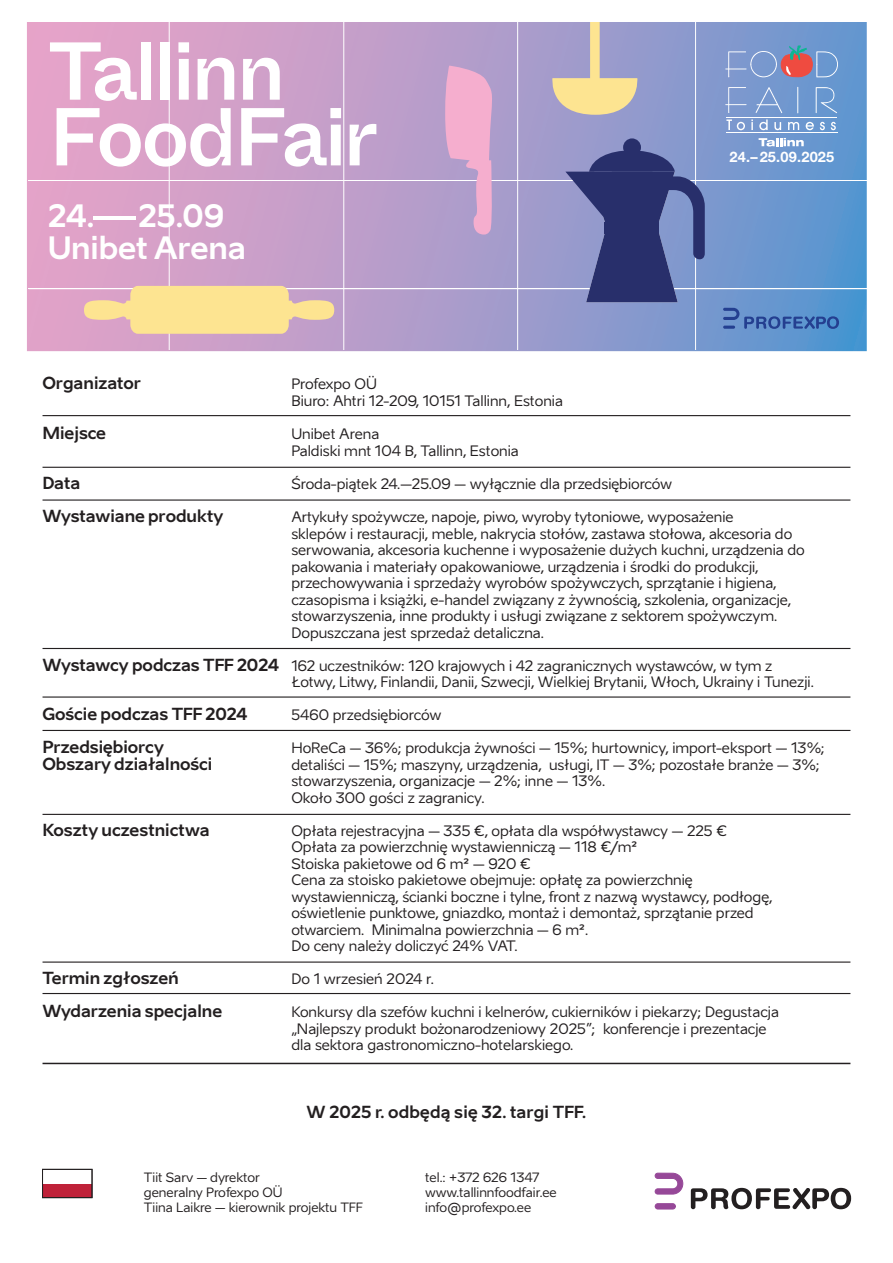
<style>
.page{position:relative;width:893px;height:1263px;background:#fff}
.page>*{position:absolute;margin:0;border:0;box-sizing:border-box;transform-origin:0 0}
.t1{font:500 81.9px/65.7px "Whyte Inktrap";letter-spacing:-.04em;color:#fff}
.t2{font:700 30.6px/32.8px "Aino";letter-spacing:-.005em;color:#fff}
.tekst{font:700 16.5px "Aino";color:#231f20}
.t3{font:700 14.55px "Helvetica Neue";letter-spacing:.015em;color:#fff}
.t4{font:14.25px/16.5px "Aino";color:#231f20}
.t5{font:12.75px/15.3px "Aino";color:#231f20}
.s1{font-weight:700;font-size:16.5px}
</style>
<div class="page">
<svg style="left:655px;top:1173px;width:28px;height:21px"></svg>
<div style="left:655px;top:1204px;width:20px;height:5px;background:#964898;border-radius:3px"></div>
<div style="left:655px;top:1203px;width:20px;height:6px;border:1px solid #964898;border-radius:3px"></div>
<svg style="left:691px;top:1188px;width:160px;height:21px"></svg>
<svg style="left:27px;top:22px;width:840px;height:329px;background:#ae9dca"></svg>
<hr style="left:29px;top:289px;width:838px;height:1px;background:#fff">
<hr style="left:29px;top:180px;width:838px;height:1px;background:#fff">
<hr style="left:517px;top:22px;width:1px;height:328px;background:#fff">
<hr style="left:695px;top:22px;width:1px;height:328px;background:#fff">
<hr style="left:343px;top:22px;width:1px;height:328px;background:#fff">
<hr style="left:169px;top:22px;width:1px;height:328px;background:#fff">
<svg style="left:445px;top:66px;width:48px;height:169px;background:#daa7cc"></svg>
<svg style="left:84px;top:286px;width:250px;height:48px;background:#f1d49f"></svg>
<svg style="left:548px;top:22px;width:93px;height:93px;background:#bfb5b6"></svg>
<svg style="left:759px;top:138px;width:45px;height:8px"></svg>
<hr style="left:726px;top:132px;width:111px;height:1px;background:#fff">
<hr style="left:726px;top:118px;width:111px;height:1px;background:#fff">
<svg style="left:756px;top:87px;width:26px;height:26px"></svg>
<svg style="left:816px;top:87px;width:21px;height:26px"></svg>
<svg style="left:725px;top:45px;width:113px;height:32px;background:#8e92b8"></svg>
<svg style="left:726px;top:119px;width:19px;height:11px"></svg>
<svg style="left:751px;top:119px;width:2px;height:11px"></svg>
<svg style="left:759px;top:119px;width:9px;height:11px"></svg>
<svg style="left:774px;top:122px;width:7px;height:8px"></svg>
<svg style="left:788px;top:122px;width:11px;height:8px"></svg>
<svg style="left:806px;top:122px;width:8px;height:8px"></svg>
<svg style="left:820px;top:122px;width:5px;height:8px"></svg>
<svg style="left:831px;top:122px;width:5px;height:8px"></svg>
<svg style="left:725px;top:87px;width:21px;height:26px"></svg>
<svg style="left:797px;top:87px;width:1px;height:26px"></svg>
<div style="left:623px;top:138px;width:18px;height:18px;background:#282f6b;border-radius:50%"></div>
<svg style="left:565px;top:150px;width:140px;height:152px;background:#555e96"></svg>
<div style="left:605px;top:222px;width:54px;height:11px;background:#282f6b"></div>
<svg style="left:723px;top:308px;width:116px;height:21px;background:#4f7cbc"></svg>
<div style="left:43px;top:1184px;width:49px;height:13px;background:#bf2139"></div>
<div style="left:42px;top:1169px;width:50px;height:29px;border:1px solid #231f20"></div>
<hr style="left:43px;top:415px;width:807px;height:1px;background:#231f20">
<hr style="left:43px;top:499px;width:807px;height:2px;background:#231f20">
<hr style="left:43px;top:467px;width:807px;height:1px;background:#231f20">
<hr style="left:43px;top:648px;width:807px;height:1px;background:#231f20">
<hr style="left:43px;top:730px;width:807px;height:1px;background:#231f20">
<hr style="left:43px;top:696px;width:807px;height:2px;background:#231f20">
<hr style="left:43px;top:814px;width:807px;height:1px;background:#231f20">
<hr style="left:43px;top:961px;width:807px;height:2px;background:#231f20">
<hr style="left:43px;top:993px;width:807px;height:1px;background:#231f20">
<hr style="left:43px;top:1063px;width:807px;height:1px;background:#231f20">
<h1 class="t1" style="left:49px;top:34px;width:330px">Tallinn<br>FoodFair</h1>
<h2 class="t2" style="left:48px;top:198px;width:199px">24.–25.09<br>Unibet Arena</h2>
<p class="t3" style="left:730px;top:148px;width:106px">24.–25.09.2025</p>
<p class="tekst" style="left:42px;top:373px;width:100px">Organizator</p>
<p class="t4" style="left:291px;top:376px;width:87px">Profexpo OÜ</p>
<p class="t4" style="left:291px;top:393px;width:273px">Biuro: Ahtri 12-209, 10151 Tallinn, Estonia</p>
<p class="tekst" style="left:42px;top:423px;width:65px">Miejsce</p>
<p class="t4" style="left:291px;top:426px;width:89px">Unibet Arena</p>
<p class="t4" style="left:291px;top:443px;width:229px">Paldiski mnt 104 B, Tallinn, Estonia</p>
<p class="tekst" style="left:42px;top:472px;width:39px">Data</p>
<p class="t4" style="left:291px;top:476px;width:382px">Środa-piątek 24.–25.09 – wyłącznie dla przedsiębiorców</p>
<p class="tekst" style="left:42px;top:505px;width:183px">Wystawiane produkty</p>
<p class="t4" style="left:291px;top:509px;width:515px">Artykuły spożywcze, napoje, piwo, wyroby tytoniowe, wyposażenie<br>sklepów i restauracji, meble, nakrycia stołów, zastawa stołowa, akcesoria do serwowania, akcesoria kuchenne i wyposażenie dużych kuchni, urządzenia do pakowania i materiały opakowaniowe, urządzenia i środki do produkcji, przechowywania i sprzedaży wyrobów spożywczych, sprzątanie i higiena, czasopisma i książki, e-handel związany z żywnością, szkolenia, organizacje, stowarzyszenia, inne produkty i usługi związane z sektorem spożywczym.<br>Dopuszczana jest sprzedaż detaliczna.</p>
<p class="t4" style="left:42px;top:657px;width:731px"><span class="s1">Wystawcy podczas TFF 2024</span> 162 uczestników: 120 krajowych i 42 zagranicznych wystawców, w tym z</p>
<p class="t4" style="left:291px;top:674px;width:524px">Łotwy, Litwy, Finlandii, Danii, Szwecji, Wielkiej Brytanii, Włoch, Ukrainy i Tunezji.</p>
<p class="tekst" style="left:42px;top:703px;width:207px">Goście podczas TFF 2024</p>
<p class="t4" style="left:291px;top:707px;width:152px">5460 przedsiębiorców</p>
<p class="tekst" style="left:42px;top:736px;width:123px">Przedsiębiorcy</p>
<p class="t4" style="left:291px;top:740px;width:535px">HoReCa – 36%; produkcja żywności – 15%; hurtownicy, import-eksport – 13%;</p>
<p class="tekst" style="left:42px;top:753px;width:171px">Obszary działalności</p>
<p class="t4" style="left:291px;top:756px;width:530px">detaliści – 15%; maszyny, urządzenia, usługi, IT – 3%; pozostałe branże – 3%; stowarzyszenia, organizacje – 2%; inne – 13%.</p>
<p class="t4" style="left:291px;top:789px;width:195px">Około 300 gości z zagranicy.</p>
<p class="tekst" style="left:42px;top:819px;width:169px">Koszty uczestnictwa</p>
<p class="t4" style="left:291px;top:822px;width:437px">Opłata rejestracyjna – 335 €, opłata dla współwystawcy – 225 €</p>
<p class="t4" style="left:291px;top:839px;width:347px">Opłata za powierzchnię wystawienniczą – 118 €/m²</p>
<p class="t4" style="left:291px;top:855px;width:241px">Stoiska pakietowe od 6 m² – 920 €</p>
<p class="t4" style="left:291px;top:872px;width:482px">Cena za stoisko pakietowe obejmuje: opłatę za powierzchnię wystawienniczą, ścianki boczne i tylne, front z nazwą wystawcy, podłogę, oświetlenie punktowe, gniazdko, montaż i demontaż, sprzątanie przed otwarciem. Minimalna powierzchnia – 6 m².</p>
<p class="t4" style="left:291px;top:938px;width:228px">Do ceny należy doliczyć 24% VAT.</p>
<p class="tekst" style="left:42px;top:967px;width:138px">Termin zgłoszeń</p>
<p class="t4" style="left:291px;top:971px;width:144px">Do 1 wrzesień 2024 r.</p>
<p class="tekst" style="left:42px;top:1000px;width:181px">Wydarzenia specjalne</p>
<p class="t4" style="left:291px;top:1004px;width:489px">Konkursy dla szefów kuchni i kelnerów, cukierników i piekarzy; Degustacja „Najlepszy produkt bożonarodzeniowy 2025”; konferencje i prezentacje dla sektora gastronomiczno-hotelarskiego.</p>
<p class="tekst" style="left:307px;top:1101px;width:281px">W 2025 r. odbędą się 32. targi TFF.</p>
<p class="t5" style="left:144px;top:1169px;width:140px">Tiit Sarv – dyrektor generalny Profexpo OÜ</p>
<p class="t5" style="left:144px;top:1200px;width:220px">Tiina Laikre – kierownik projektu TFF</p>
<p class="t5" style="left:425px;top:1169px;width:116px">tel.: +372 626 1347</p>
<p class="t5" style="left:425px;top:1185px;width:133px">www.tallinnfoodfair.ee</p>
<p class="t5" style="left:425px;top:1200px;width:108px">info@profexpo.ee</p>
</div>
